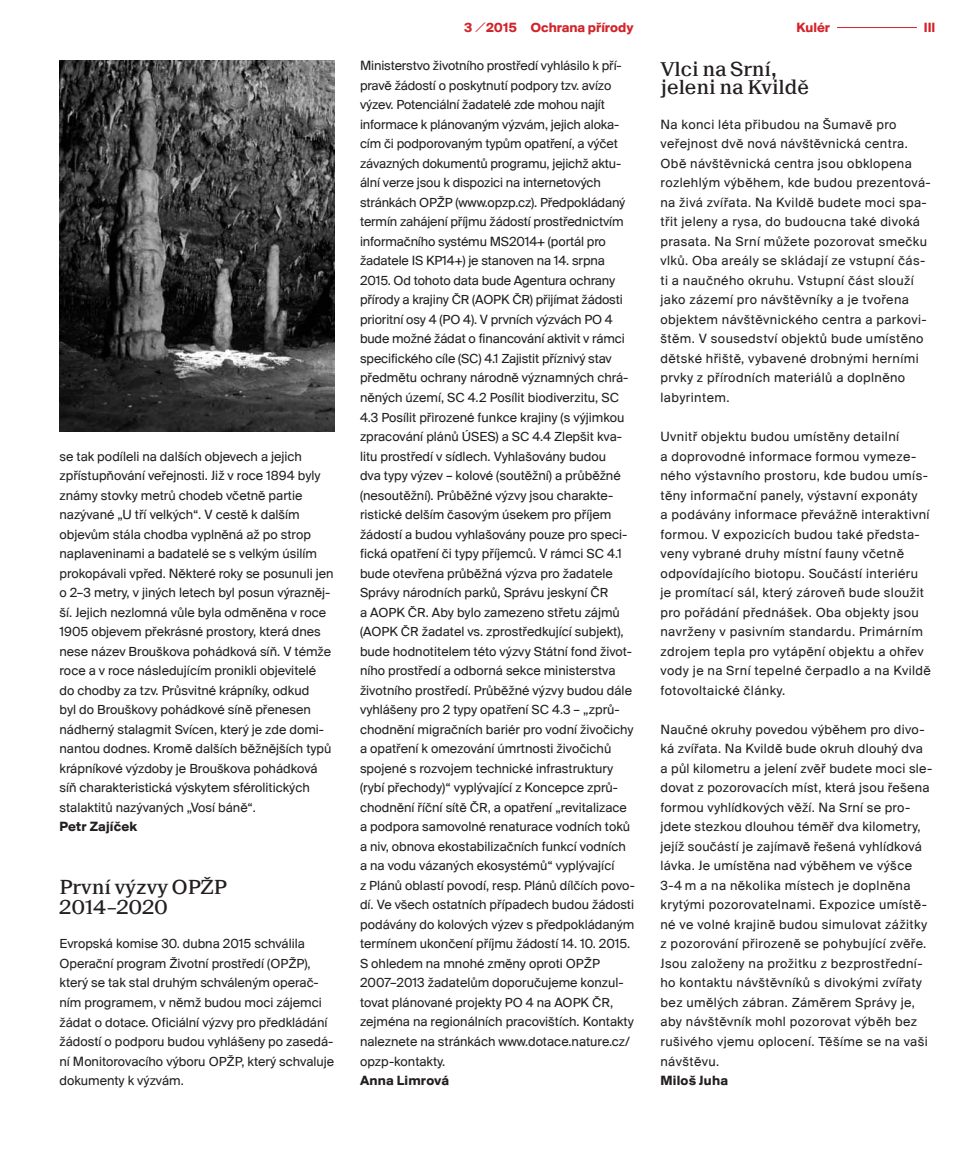
<style>
.page{position:relative;width:978px;height:1149px;background:#fff}
.page>*{position:absolute;margin:0;border:0;box-sizing:border-box;transform-origin:0 0}
.t1{font:500 21px/19.5px "Suisse BP Neue";color:#231f20}
.t2{font:13.8px/19.5px "Suisse BP Intl";color:#231f20}
.t3{font:13.8px/19.5px "Suisse BP Intl";letter-spacing:.03em;color:#231f20}
.t4{font:13.8px/19.5px "Suisse BP Intl";letter-spacing:.025em;color:#231f20}
.t5{font:700 13.8px "Suisse BP Intl";letter-spacing:.015em;color:#231f20}
.t6{font:700 13.8px "Suisse BP Intl";color:#d2232a}
.s1{font-family:"Replica Pro";font-weight:300}
</style>
<div class="page">
<img style="left:60px;top:60px;width:274px;height:371px">
<hr style="left:837px;top:27px;width:80px;height:1px;background:#d2232a">
<p class="t2" style="left:60px;top:446px;width:275px">se tak podíleli na dalších objevech a jejich zpřístupňování veřejnosti. Již v roce 1894 byly známy stovky metrů chodeb včetně partie nazývané „U tří velkých“. V cestě k dalším objevům stála chodba vyplněná až po strop naplaveninami a badatelé se s velkým úsilím prokopávali vpřed. Některé roky se posunuli jen o 2–3 metry, v jiných letech byl posun výrazněj&shy;ší. Jejich nezlomná vůle byla odměněna v roce 1905 objevem překrásné prostory, která dnes nese název Brouškova pohádková síň. V témže roce a v roce následujícím pronikli objevitelé do chodby za tzv. Průsvitné krápníky, odkud<br>byl do Brouškovy pohádkové síně přenesen nádherný stalagmit Svícen, který je zde domi&shy;nantou dodnes. Kromě dalších běžnějších typů krápníkové výzdoby je Brouškova pohádková síň charakteristická výskytem sférolitických stalaktitů nazývaných „Vosí báně“.</p>
<p class="t5" style="left:60px;top:818px;width:79px">Petr Zajíček</p>
<h1 class="t1" style="left:60px;top:876px;width:168px">První výzvy OPŽP<br>2014–2020</h1>
<p class="t2" style="left:60px;top:933px;width:276px">Evropská komise 30. dubna 2015 schválila Operační program Životní prostředí (OPŽP), který se tak stal druhým schváleným operač&shy;ním programem, v němž budou moci zájemci žádat o dotace. Oficiální výzvy pro předkládání žádostí o podporu budou vyhlášeny po zasedá&shy;ní Monitorovacího výboru OPŽP, který schvaluje dokumenty k výzvám.</p>
<p class="t6" style="left:464px;top:19px;width:171px">3 <span class="s1">/</span>2015 Ochrana přírody</p>
<p class="t6" style="left:797px;top:19px;width:35px">Kulér</p>
<p class="t6" style="left:924px;top:19px;width:13px">III</p>
<p class="t2" style="left:360px;top:56px;width:276px">Ministerstvo životního prostředí vyhlásilo k pří&shy;pravě žádostí o poskytnutí podpory tzv. avízo výzev. Potenciální žadatelé zde mohou najít informace k plánovaným výzvám, jejich aloka&shy;cím či podporovaným typům opatření, a výčet závazných dokumentů programu, jejichž aktu&shy;ální verze jsou k dispozici na internetových stránkách OPŽP (www.opzp.cz). Předpokládaný termín zahájení příjmu žádostí prostřednictvím informačního systému MS2014+ (portál pro žadatele IS KP14+) je stanoven na 14. srpna 2015. Od tohoto data bude Agentura ochrany přírody a krajiny ČR (AOPK ČR) přijímat žádosti prioritní osy 4 (PO 4). V prvních výzvách PO 4 bude možné žádat o financování aktivit v rámci specifického cíle (SC) 4.1 Zajistit příznivý stav předmětu ochrany národně významných chrá&shy;něných území, SC 4.2 Posílit biodiverzitu, SC 4.3 Posílit přirozené funkce krajiny (s výjimkou zpracování plánů ÚSES) a SC 4.4 Zlepšit kva&shy;litu prostředí v sídlech. Vyhlašovány budou<br>dva typy výzev – kolové (soutěžní) a průběžné (nesoutěžní). Průběžné výzvy jsou charakte&shy;ristické delším časovým úsekem pro příjem žádostí a budou vyhlašovány pouze pro speci&shy;fická opatření či typy příjemců. V rámci SC 4.1 bude otevřena průběžná výzva pro žadatele Správy národních parků, Správu jeskyní ČR<br>a AOPK ČR. Aby bylo zamezeno střetu zájmů (AOPK ČR žadatel vs. zprostředkující subjekt), bude hodnotitelem této výzvy Státní fond život&shy;ního prostředí a odborná sekce ministerstva životního prostředí. Průběžné výzvy budou dále vyhlášeny pro 2 typy opatření SC 4.3 – „zprů&shy;chodnění migračních bariér pro vodní živočichy a opatření k omezování úmrtnosti živočichů spojené s rozvojem technické infrastruktury (rybí přechody)“ vyplývající z Koncepce zprů&shy;chodnění říční sítě ČR, a opatření „revitalizace a podpora samovolné renaturace vodních toků a niv, obnova ekostabilizačních funkcí vodních a na vodu vázaných ekosystémů“ vyplývající<br>z Plánů oblastí povodí, resp. Plánů dílčích povo&shy;dí. Ve všech ostatních případech budou žádosti podávány do kolových výzev s předpokládaným termínem ukončení příjmu žádostí 14. 10. 2015.<br>S ohledem na mnohé změny oproti OPŽP 2007–2013 žadatelům doporučujeme konzul&shy;tovat plánované projekty PO 4 na AOPK ČR, zejména na regionálních pracovištích. Kontakty naleznete na stránkách www.dotace.nature.cz/ opzp-kontakty.</p>
<p class="t5" style="left:360px;top:1071px;width:91px">Anna Limrová</p>
<h1 class="t1" style="left:660px;top:59px;width:150px;line-height:18px">Vlci na Srní, jeleni na Kvildě</h1>
<p class="t3" style="left:660px;top:114px;width:272px">Na konci léta přibudou na Šumavě pro veřejnost dvě nová návštěvnická centra.<br>Obě návštěvnická centra jsou obklopena rozlehlým výběhem, kde budou prezentová&shy;na živá zvířata. Na Kvildě budete moci spa&shy;třit jeleny a rysa, do budoucna také divoká prasata. Na Srní můžete pozorovat smečku vlků. Oba areály se skládají ze vstupní čás&shy;ti a naučného okruhu. Vstupní část slouží jako zázemí pro návštěvníky a je tvořena objektem návštěvnického centra a parkovi&shy;štěm. V sousedství objektů bude umístěno dětské hřiště, vybavené drobnými herními prvky z přírodních materiálů a doplněno labyrintem.</p>
<p class="t3" style="left:660px;top:426px;width:272px">Uvnitř objektu budou umístěny detailní<br>a doprovodné informace formou vymeze&shy;ného výstavního prostoru, kde budou umís&shy;těny informační panely, výstavní exponáty<br>a podávány informace převážně interaktivní formou. V expozicích budou také předsta&shy;veny vybrané druhy místní fauny včetně odpovídajícího biotopu. Součástí interiéru je promítací sál, který zároveň bude sloužit pro pořádání přednášek. Oba objekty jsou navrženy v pasivním standardu. Primárním zdrojem tepla pro vytápění objektu a ohřev vody je na Srní tepelné čerpadlo a na Kvildě fotovoltaické články.</p>
<p class="t4" style="left:660px;top:719px;width:273px">Naučné okruhy povedou výběhem pro divo&shy;ká zvířata. Na Kvildě bude okruh dlouhý dva a půl kilometru a jelení zvěř budete moci sle&shy;dovat z pozorovacích míst, která jsou řešena formou vyhlídkových věží. Na Srní se pro&shy;jdete stezkou dlouhou téměř dva kilometry, jejíž součástí je zajímavě řešená vyhlídková lávka. Je umístěna nad výběhem ve výšce 3-4 m a na několika místech je doplněna krytými pozorovatelnami. Expozice umístě&shy;né ve volné krajině budou simulovat zážitky z pozorování přirozeně se pohybující zvěře.<br>Jsou založeny na prožitku z bezprostřední&shy;ho kontaktu návštěvníků s divokými zvířaty bez umělých zábran. Záměrem Správy je, aby návštěvník mohl pozorovat výběh bez rušivého vjemu oplocení. Těšíme se na vaši návštěvu.</p>
<p class="t5" style="left:660px;top:1071px;width:69px">Miloš Juha</p>
</div>
